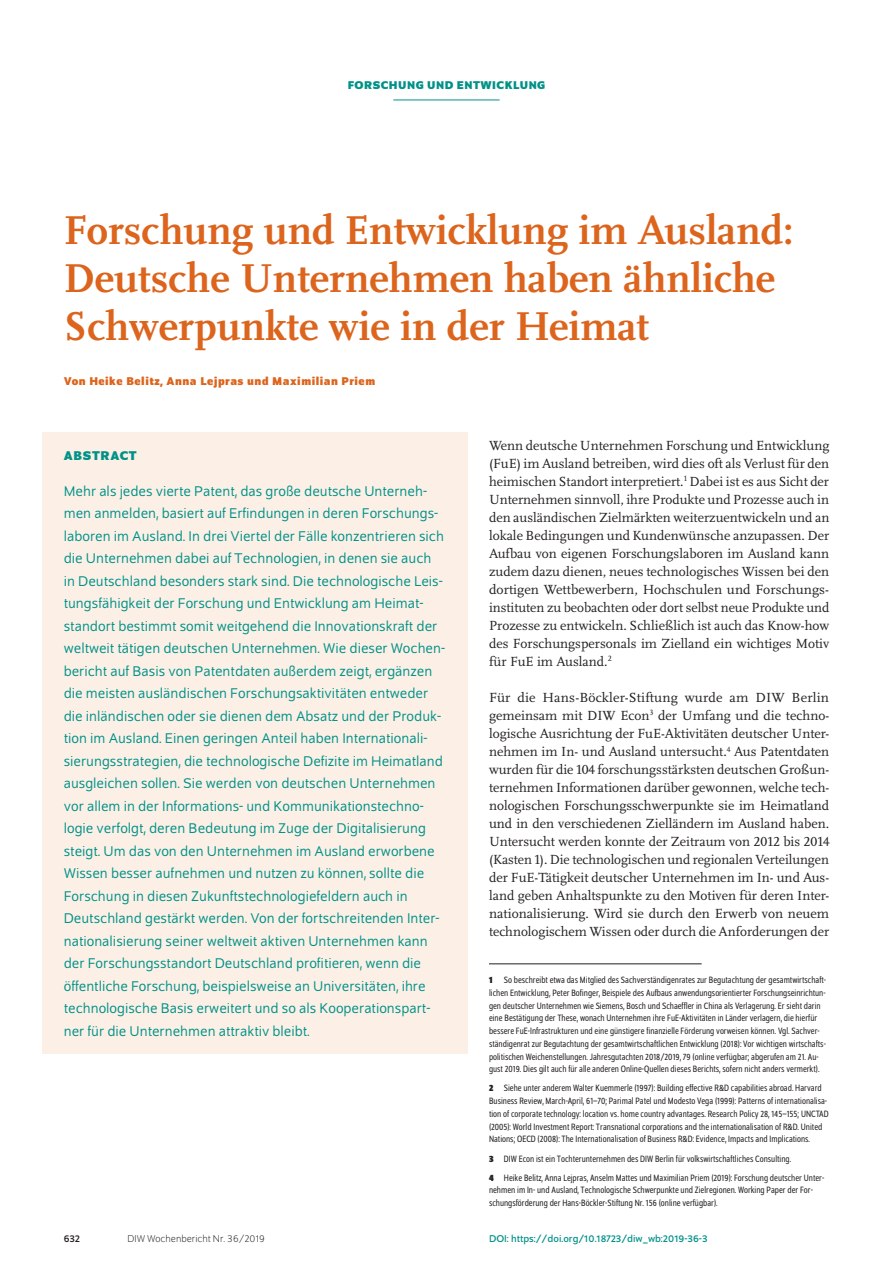
<style>
.page{position:relative;width:893px;height:1263px;background:#fff}
.page>*{position:absolute;margin:0;border:0;box-sizing:border-box;transform-origin:0 0}
.t1{font:700 42px/48px "Scala Pro";color:#dc641c}
.t2{font:15px/22.5px "Schumpeter Blond";color:#009188}
.t3{font:13.8px/18px "Scala Pro";color:#231f20;text-align:justify}
.t4{font:700 13.5px "Schumpeter";letter-spacing:.05em;color:#009188}
.t5{font:700 12px "Schumpeter";letter-spacing:.04em;color:#dc641c}
.t6{font:700 12px "Schumpeter";letter-spacing:.04em;color:#009188}
.t7{font:10.5px "Schumpeter";color:#009188}
.t8{font:300 10.5px "Schumpeter";color:#231f20}
.t9{font:10.5px "Schumpeter";color:#231f20}
.t10{font:semi-condensed 9.75px/12.8px "Schumpeter Blond";color:#231f20}
.s1{font-family:"Schumpeter";font-weight:700}
</style>
<div class="page">
<hr style="left:393px;top:100px;width:107px;height:1px;background:#009188">
<div style="left:43px;top:432px;width:425px;height:621px;background:#fcf0e6"></div>
<hr style="left:489px;top:963px;width:213px;height:1px;background:#231f20">
<p class="t6" style="left:348px;top:79px;width:199px">FORSCHUNG UND ENTWICKLUNG</p>
<h1 class="t1" style="left:64px;top:203px;width:731px">Forschung und Entwicklung im Ausland:<br>Deutsche Unternehmen haben ähnliche<br>Schwerpunkte wie in der Heimat</h1>
<p class="t5" style="left:64px;top:374px;width:313px">Von Heike Belitz, Anna Lejpras und Maximilian Priem</p>
<h3 class="t4" style="left:64px;top:448px;width:75px">ABSTRACT</h3>
<p class="t2" style="left:64px;top:480px;width:383px">Mehr als jedes vierte Patent, das große deutsche Unterneh&shy;men anmelden, basiert auf Erfindungen in deren Forschungs&shy;laboren im Ausland. In drei Viertel der Fälle konzentrieren sich die Unternehmen dabei auf Technologien, in denen sie auch in Deutschland besonders stark sind. Die technologische Leis&shy;tungsfähigkeit der Forschung und Entwicklung am Heimat&shy;standort bestimmt somit weitgehend die Innovationskraft der weltweit tätigen deutschen Unternehmen. Wie dieser Wochen&shy;bericht auf Basis von Patentdaten außerdem zeigt, ergänzen die meisten ausländischen Forschungsaktivitäten entweder die inländischen oder sie dienen dem Absatz und der Produk&shy;tion im Ausland. Einen geringen Anteil haben Internationali&shy;sierungsstrategien, die technologische Defizite im Heimatland ausgleichen sollen. Sie werden von deutschen Unternehmen vor allem in der Informations- und Kommunikationstechno&shy;logie verfolgt, deren Bedeutung im Zuge der Digitalisierung steigt. Um das von den Unternehmen im Ausland erworbene Wissen besser aufnehmen und nutzen zu können, sollte die Forschung in diesen Zukunftstechnologiefeldern auch in Deutschland gestärkt werden. Von der fortschreitenden Inter&shy;nationalisierung seiner weltweit aktiven Unternehmen kann der Forschungsstandort Deutschland profitieren, wenn die öffentliche Forschung, beispielsweise an Universitäten, ihre technologische Basis erweitert und so als Kooperationspart&shy;ner für die Unternehmen attraktiv bleibt.</p>
<p class="t3" style="left:489px;top:436px;width:342px">Wenn deutsche Unternehmen Forschung und Entwicklung (FuE) im Ausland betreiben, wird dies oft als Verlust für den heimischen Standort interpretiert.<sup>1</sup> Dabei ist es aus Sicht der Unternehmen sinnvoll, ihre Produkte und Prozesse auch in den ausländischen Zielmärkten weiterzuentwickeln und an lokale Bedingungen und Kundenwünsche anzupassen. Der Aufbau von eigenen Forschungslaboren im Ausland kann zudem dazu dienen, neues technologisches Wissen bei den dortigen Wettbewerbern, Hochschulen und Forschungs&shy;instituten zu beobachten oder dort selbst neue Produkte und Prozesse zu entwickeln. Schließlich ist auch das Know-how des Forschungspersonals im Zielland ein wichtiges Motiv für FuE im Ausland.<sup>2</sup></p>
<p class="t3" style="left:489px;top:688px;width:342px">Für die Hans-Böckler-Stiftung wurde am DIW Berlin gemeinsam mit DIW Econ<sup>3</sup> der Umfang und die techno&shy;logische Ausrichtung der FuE-Aktivitäten deutscher Unter&shy;nehmen im In- und Ausland untersucht.<sup>4</sup> Aus Patentdaten wurden für die 104 forschungsstärksten deutschen Großun&shy;ternehmen Informationen darüber gewonnen, welche tech&shy;nologischen Forschungsschwerpunkte sie im Heimatland und in den verschiedenen Zielländern im Ausland haben.<br>Untersucht werden konnte der Zeitraum von 2012 bis 2014 (Kasten 1). Die technologischen und regionalen Verteilungen der FuE-Tätigkeit deutscher Unternehmen im In- und Aus&shy;land geben Anhaltspunkte zu den Motiven für deren Inter&shy;nationalisierung. Wird sie durch den Erwerb von neuem technologischem Wissen oder durch die Anforderungen der</p>
<p class="t10" style="left:489px;top:974px;width:339px"><span class="s1">1</span> So beschreibt etwa das Mitglied des Sachverständigenrates zur Begutachtung der gesamtwirtschaft&shy;lichen Entwicklung, Peter Bofinger, Beispiele des Aufbaus anwendungsorientierter Forschungseinrichtun&shy;gen deutscher Unternehmen wie Siemens, Bosch und Schaeffler in China als Verlagerung. Er sieht darin eine Bestätigung der These, wonach Unternehmen ihre FuE-Aktivitäten in Länder verlagern, die hierfür bessere FuE-Infrastrukturen und eine günstigere finanzielle Förderung vorweisen können. Vgl. Sachver&shy;ständigenrat zur Begutachtung der gesamtwirtschaftlichen Entwicklung (2018): Vor wichtigen wirtschafts&shy;politischen Weichenstellungen. Jahresgutachten 2018/2019, 79 (online verfügbar; abgerufen am 21. Au&shy;gust 2019. Dies gilt auch für alle anderen Online-Quellen dieses Berichts, sofern nicht anders vermerkt).</p>
<p class="t10" style="left:489px;top:1082px;width:341px"><span class="s1">2</span> Siehe unter anderem Walter Kuemmerle (1997): Building effective R&amp;D capabilities abroad. Harvard Business Review, March-April, 61–70; Parimal Patel und Modesto Vega (1999): Patterns of internationalisa&shy;tion of corporate technology: location vs. home country advantages. Research Policy 28, 145–155; UNCTAD (2005): World Investment Report: Transnational corporations and the internationalisation of R&amp;D. United Nations; OECD (2008): The Internationalisation of Business R&amp;D: Evidence, Impacts and Implications.</p>
<p class="t10" style="left:489px;top:1149px;width:337px;line-height:19.2px"><span class="s1">3</span> DIW Econ ist ein Tochterunternehmen des DIW Berlin für volkswirtschaftliches Consulting.<br><span class="s1">4</span> Heike Belitz, Anna Lejpras, Anselm Mattes und Maximilian Priem (2019): Forschung deutscher Unter-</p>
<p class="t10" style="left:489px;top:1184px;width:325px">nehmen im In- und Ausland, Technologische Schwerpunkte und Zielregionen. Working Paper der For&shy;schungsförderung der Hans-Böckler-Stiftung Nr. 156 (online verfügbar).</p>
<p class="t9" style="left:64px;top:1233px;width:18px">632</p>
<p class="t8" style="left:128px;top:1234px;width:139px">DIW Wochenbericht Nr. 36/2019</p>
<p class="t7" style="left:489px;top:1233px;width:220px">DOI: https://doi.org/10.18723/diw_wb:2019-36-3</p>
</div>
